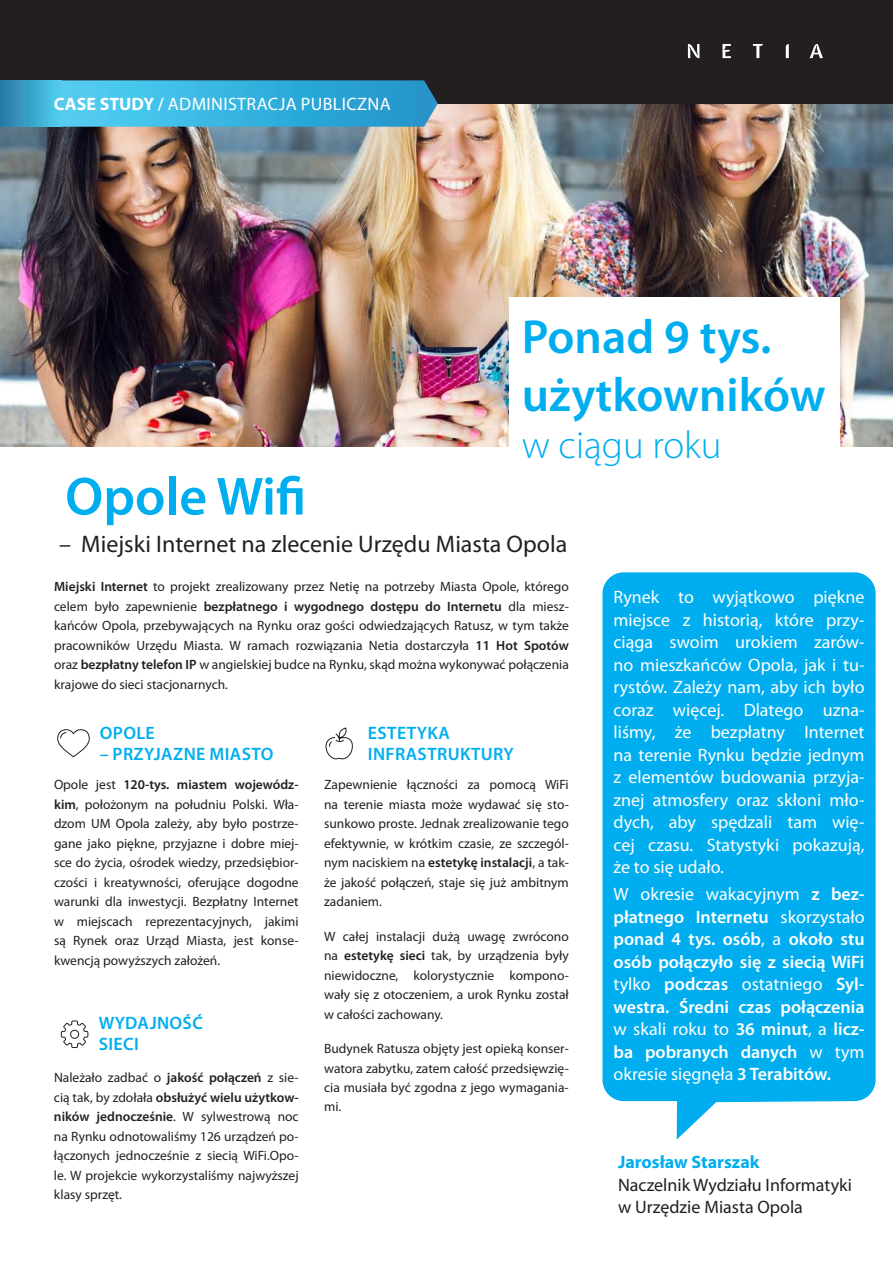
<style>
.page{position:relative;width:893px;height:1263px;background:#fff}
.page>*{position:absolute;margin:0;border:0;box-sizing:border-box;transform-origin:0 0}
.t1{font:600 54px "Myriad Pro";color:#00aeef}
.t2{font:600 48px/57.6px "Myriad Pro";color:#00aeef}
.t3{font:300 39px "Myriad Pro";color:#00aeef}
.t4{font:24px "Myriad Pro";color:#231f20}
.t5{font:18px/22.5px "Myriad Pro";color:#fff;text-align:justify}
.t6{font:600 18px/22.5px "Myriad Pro";color:#fff;text-align:justify}
.t7{font:600 18px/21px "Myriad Pro";letter-spacing:.02em;color:#00aeef}
.t8{font:18px/22.5px "Myriad Pro";color:#231f20}
.t9{font:700 18px "Myriad Pro";color:#fff}
.t10{font:700 18px "Myriad Pro";color:#00aeef}
.t11{font:18px "Myriad Pro";letter-spacing:.02em;color:#fff}
.t12{font:13.5px/19.5px "Myriad Pro";color:#231f20;text-align:justify}
.s1{font-weight:600}
.s2{font-weight:400}
</style>
<div class="page">
<img style="left:0;top:104px;width:893px;height:342px">
<div style="left:0;top:0;width:893px;height:104px;background:#231f20"></div>
<svg style="left:602px;top:572px;width:274px;height:567px;background:#11b3f0"></svg>
<svg style="left:0;top:80px;width:438px;height:47px;background:#39add8"></svg>
<svg style="left:722px;top:44px;width:9px;height:14px"></svg>
<svg style="left:786px;top:44px;width:3px;height:14px"></svg>
<svg style="left:810px;top:44px;width:13px;height:14px"></svg>
<svg style="left:688px;top:44px;width:11px;height:14px"></svg>
<svg style="left:753px;top:44px;width:10px;height:14px"></svg>
<div style="left:509px;top:297px;width:331px;height:181px;background:#fff"></div>
<svg style="left:57px;top:729px;width:33px;height:29px"></svg>
<svg style="left:325px;top:728px;width:28px;height:32px"></svg>
<svg style="left:61px;top:1020px;width:28px;height:28px"></svg>
<h3 class="t9" style="left:54px;top:92px;width:136px">CASE STUDY <span class="s1">/</span> <span class="s2">adminis</span></h3>
<h3 class="t11" style="left:237px;top:93px;width:155px">tracja pub liczna</h3>
<h2 class="t2" style="left:522px;top:307px;width:305px">Ponad 9 tys. użytkowników</h2>
<h3 class="t3" style="left:522px;top:421px;width:201px">w ciągu roku</h3>
<h1 class="t1" style="left:65px;top:462px;width:242px">Opole Wifi</h1>
<h3 class="t4" style="left:59px;top:529px;width:510px">– Miejski Internet na zlecenie Urzędu Miasta Opola</h3>
<p class="t12" style="left:54px;top:577px;width:516px"><span class="s1">Miejski Internet</span> to projekt zrealizowany przez Netię na potrzeby Miasta Opole, którego celem było zapewnienie <span class="s1">bezpłatnego i wygodnego dostępu do Internetu</span> dla miesz&shy;kańców Opola, przebywających na Rynku oraz gości odwiedzających Ratusz, w tym także pracowników Urzędu Miasta. W ramach rozwiązania Netia dostarczyła <span class="s1">11 Hot Spotów </span>oraz <span class="s1">bezpłatny telefon IP</span> w angielskiej budce na Rynku, skąd można wykonywać połączenia krajowe do sieci stacjonarnych.</p>
<p class="t5" style="left:614px;top:586px;width:253px">Rynek to wyjątkowo piękne miejsce z historią, które przy&shy;ciąga swoim urokiem zarów&shy;no mieszkańców Opola, jak i tu&shy;rystów. Zależy nam, aby ich było coraz więcej. Dlatego uzna&shy;liśmy, że bezpłatny Internet na terenie Rynku będzie jednym z elementów budowania przyja&shy;znej atmosfery oraz skłoni mło&shy;dych, aby spędzali tam wię&shy;cej czasu. Statystyki pokazują, że to się udało.</p>
<p class="t6" style="left:614px;top:882px;width:253px"><span class="s2">W okresie wakacyjnym</span> z bez&shy;płatnego Internetu <span class="s2">skorzystało </span>ponad 4 tys. osób<span class="s2">, a</span> około stu osób połączyło się z siecią WiFi <span class="s2">tylko</span> podczas <span class="s2">ostatniego</span> Syl&shy;westra. Średni czas połączenia <span class="s2">w skali roku to</span> 36 minut<span class="s2">, a</span> licz&shy;ba pobranych danych <span class="s2">w tym okresie sięgnęła</span> 3 Terabitów.</p>
<h3 class="t7" style="left:368px;top:721px;width:147px">estetyka infrastruktury</h3>
<h3 class="t7" style="left:100px;top:722px;width:56px">opole</h3>
<h3 class="t7" style="left:100px;top:743px;width:175px">– przyjazne miasto</h3>
<p class="t12" style="left:54px;top:775px;width:246px">Opole jest <span class="s1">120-tys. miastem wojewódz&shy;kim</span>, położonym na południu Polski. Wła&shy;dzom UM Opola zależy, aby było postrze&shy;gane jako piękne, przyjazne i dobre miej&shy;sce do życia, ośrodek wiedzy, przedsiębior&shy;czości i kreatywności, oferujące dogodne warunki dla inwestycji. Bezpłatny Internet w miejscach reprezentacyjnych, jakimi są Rynek oraz Urząd Miasta, jest konse&shy;kwencją powyższych założeń.</p>
<p class="t12" style="left:324px;top:775px;width:246px">Zapewnienie łączności za pomocą WiFi na terenie miasta może wydawać się sto&shy;sunkowo proste. Jednak zrealizowanie tego efektywnie, w krótkim czasie, ze szczegól&shy;nym naciskiem na <span class="s1">estetykę instalacji</span>, a tak&shy;że jakość połączeń, staje się już ambitnym zadaniem.</p>
<p class="t12" style="left:324px;top:926px;width:246px">W całej instalacji dużą uwagę zwrócono na <span class="s1">estetykę sieci</span> tak, by urządzenia były niewidoczne, kolorystycznie kompono&shy;wały się z otoczeniem, a urok Rynku został w całości zachowany.</p>
<p class="t12" style="left:324px;top:1038px;width:246px">Budynek Ratusza objęty jest opieką konser&shy;watora zabytku, zatem całość przedsięwzię&shy;cia musiała być zgodna z jego wymagania&shy;mi.</p>
<h3 class="t7" style="left:99px;top:1012px;width:106px">wydajność sieci</h3>
<p class="t12" style="left:54px;top:1067px;width:246px">Należało zadbać o <span class="s1">jakość połączeń</span> z sie&shy;cią tak, by zdołała <span class="s1">obsłużyć wielu użytkow&shy;ników jednocześnie</span>. W sylwestrową noc na Rynku odnotowaliśmy 126 urządzeń po&shy;łączonych jednocześnie z siecią WiFi.Opo&shy;le. W projekcie wykorzystaliśmy najwyższej klasy sprzęt.</p>
<h3 class="t10" style="left:618px;top:1150px;width:143px">Jarosław Starszak</h3>
<h3 class="t8" style="left:618px;top:1173px;width:236px">Naczelnik Wydziału Informatyki w Urzędzie Miasta Opola</h3>
</div>
